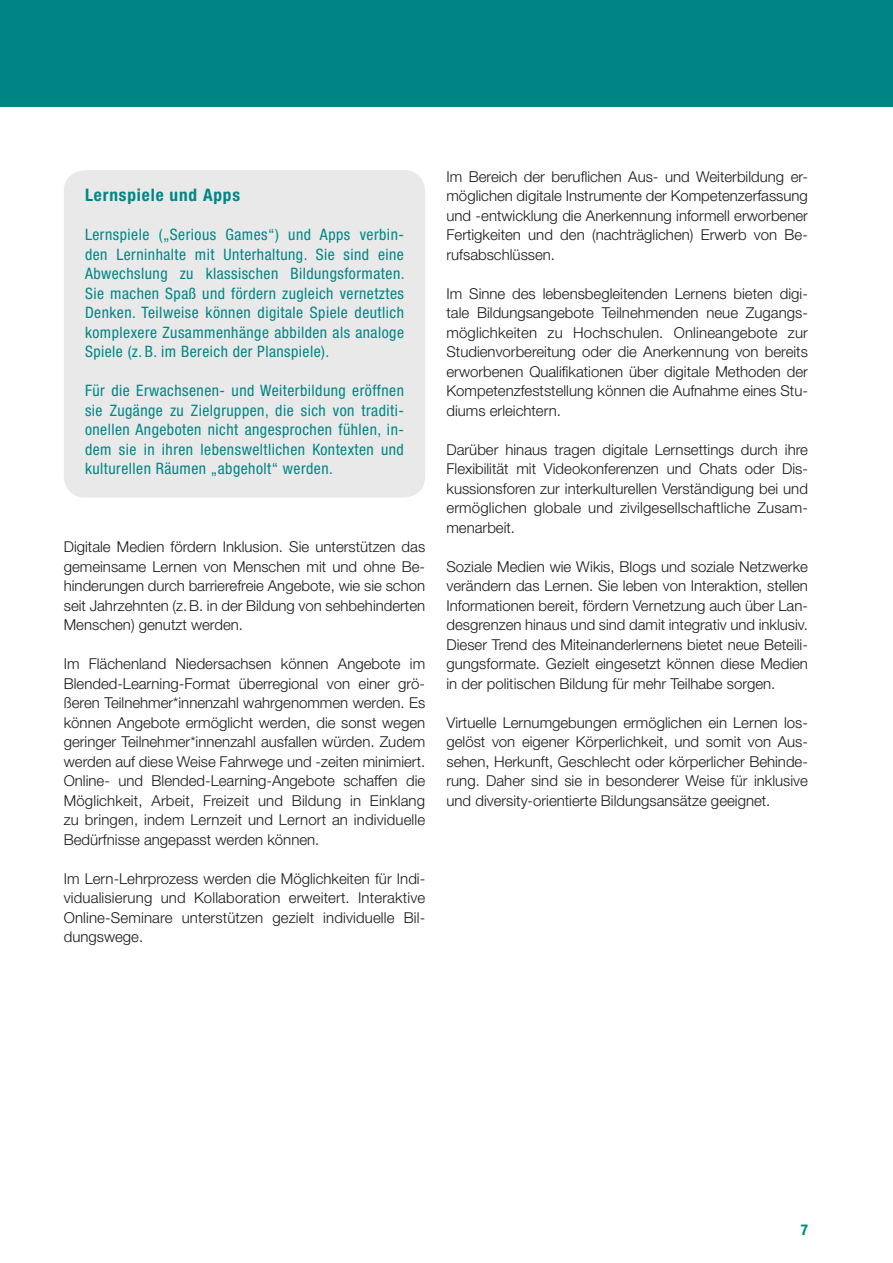
<style>
.page{position:relative;width:893px;height:1263px;background:#fff}
.page>*{position:absolute;margin:0;border:0;box-sizing:border-box;transform-origin:0 0}
.t1{font:700 condensed 17.25px "Helvetica Neue LT Std";letter-spacing:.05em;color:#008585}
.t2{font:condensed 15.75px/19.5px "Helvetica Neue LT Std";letter-spacing:.03em;color:#008585;text-align:justify}
.t3{font:300 15px/19.5px "Helvetica Neue LT";color:#1a1918;text-align:justify}
.t4{font:700 condensed 15px "Helvetica Neue LT Std";color:#008585}
</style>
<div class="page">
<div style="left:0;top:0;width:893px;height:106px;background:#008585"></div>
<div style="left:64px;top:170px;width:361px;height:327px;background:#e9e9e9;border-radius:21px"></div>
<p class="t1" style="left:85px;top:185px;width:157px">Lernspiele und Apps</p>
<p class="t2" style="left:85px;top:225px;width:321px">Lernspiele („Serious Games“) und Apps verbin&shy;den Lerninhalte mit Unterhaltung. Sie sind eine Abwechslung zu klassischen Bildungsformaten.<br>Sie machen Spaß und fördern zugleich vernetztes Denken. Teilweise können digitale Spiele deutlich komplexere Zusammenhänge abbilden als analoge Spiele (z. B. im Bereich der Planspiele).</p>
<p class="t2" style="left:85px;top:381px;width:320px">Für die Erwachsenen- und Weiterbildung eröffnen sie Zugänge zu Zielgruppen, die sich von traditi&shy;onellen Angeboten nicht angesprochen fühlen, in&shy;dem sie in ihren lebensweltlichen Kontexten und kulturellen Räumen „abgeholt“ werden.</p>
<p class="t3" style="left:64px;top:537px;width:363px">Digitale Medien fördern Inklusion. Sie unterstützen das gemeinsame Lernen von Menschen mit und ohne Be&shy;hinderungen durch barrierefreie Angebote, wie sie schon seit Jahrzehnten (z.B. in der Bildung von sehbehinderten Menschen) genutzt werden.</p>
<p class="t3" style="left:64px;top:654px;width:363px">Im Flächenland Niedersachsen können Angebote im Blended-Learning-Format überregional von einer grö&shy;ßeren Teilnehmer*innenzahl wahrgenommen werden. Es können Angebote ermöglicht werden, die sonst wegen geringer Teilnehmer*innenzahl ausfallen würden. Zudem werden auf diese Weise Fahrwege und -zeiten minimiert.<br>Online- und Blended-Learning-Angebote schaffen die Möglichkeit, Arbeit, Freizeit und Bildung in Einklang zu bringen, indem Lernzeit und Lernort an individuelle Bedürfnisse angepasst werden können.</p>
<p class="t3" style="left:64px;top:868px;width:363px">Im Lern-Lehrprozess werden die Möglichkeiten für Indi&shy;vidualisierung und Kollaboration erweitert. Interaktive Online-Seminare unterstützen gezielt individuelle Bil&shy;dungswege.</p>
<p class="t3" style="left:446px;top:166px;width:363px">Im Bereich der beruflichen Aus- und Weiterbildung er&shy;möglichen digitale Instrumente der Kompetenzerfassung und -entwicklung die Anerkennung informell erworbener Fertigkeiten und den (nachträglichen) Erwerb von Be&shy;rufsabschlüssen.</p>
<p class="t3" style="left:446px;top:283px;width:363px">Im Sinne des lebensbegleitenden Lernens bieten digi&shy;tale Bildungsangebote Teilnehmenden neue Zugangs&shy;möglichkeiten zu Hochschulen. Onlineangebote zur Studienvorbereitung oder die Anerkennung von bereits erworbenen Qualifikationen über digitale Methoden der Kompetenzfeststellung können die Aufnahme eines Stu&shy;diums erleichtern.</p>
<p class="t3" style="left:446px;top:439px;width:363px">Darüber hinaus tragen digitale Lernsettings durch ihre Flexibilität mit Videokonferenzen und Chats oder Dis&shy;kussionsforen zur interkulturellen Verständigung bei und ermöglichen globale und zivilgesellschaftliche Zusam&shy;menarbeit.</p>
<p class="t3" style="left:446px;top:556px;width:363px">Soziale Medien wie Wikis, Blogs und soziale Netzwerke verändern das Lernen. Sie leben von Interaktion, stellen Informationen bereit, fördern Vernetzung auch über Lan&shy;desgrenzen hinaus und sind damit integrativ und inklusiv.<br>Dieser Trend des Miteinanderlernens bietet neue Beteili&shy;gungsformate. Gezielt eingesetzt können diese Medien in der politischen Bildung für mehr Teilhabe sorgen.</p>
<p class="t3" style="left:446px;top:712px;width:363px">Virtuelle Lernumgebungen ermöglichen ein Lernen los&shy;gelöst von eigener Körperlichkeit, und somit von Aus&shy;sehen, Herkunft, Geschlecht oder körperlicher Behinde&shy;rung. Daher sind sie in besonderer Weise für inklusive und diversity-orientierte Bildungsansätze geeignet.</p>
<p class="t4" style="left:801px;top:1221px;width:9px">7</p>
</div>
